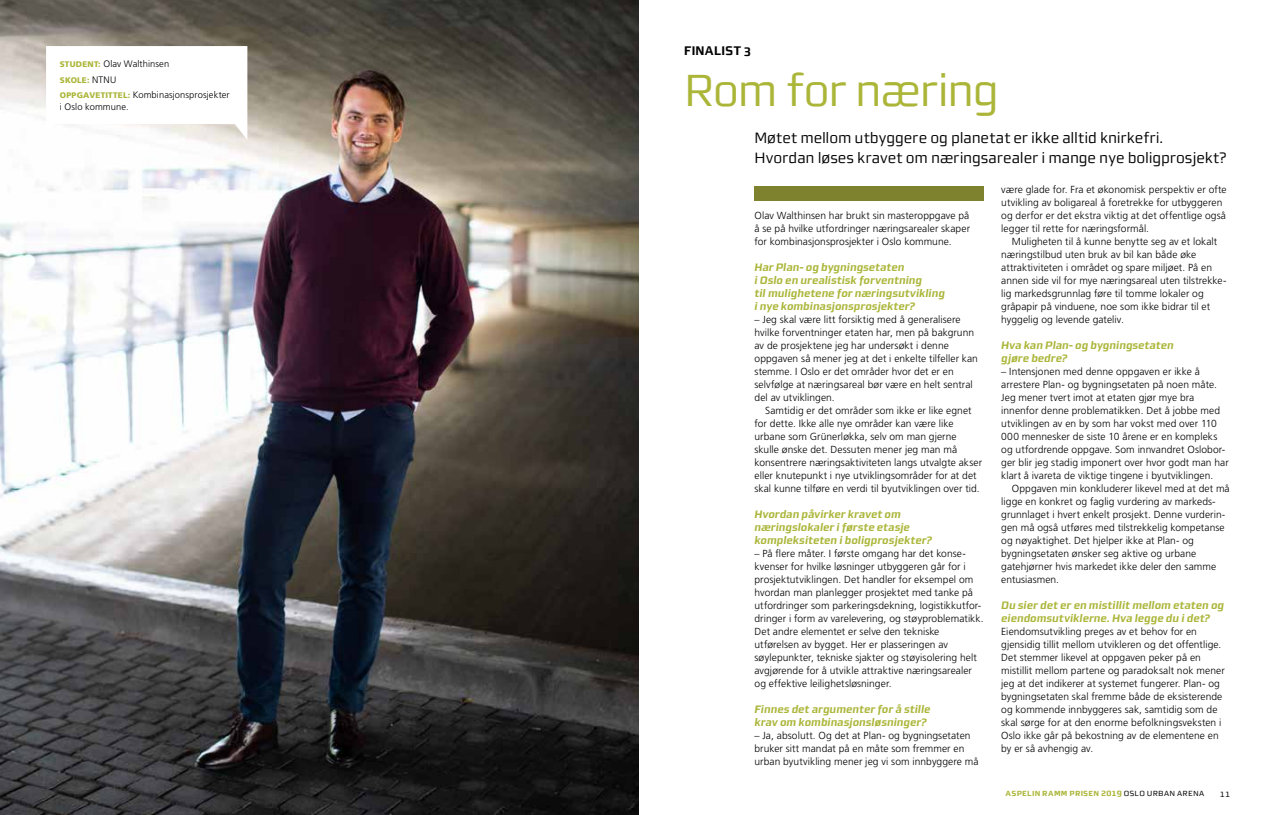
<style>
.page{position:relative;width:1276px;height:815px;background:#fff}
.page>*{position:absolute;margin:0;border:0;box-sizing:border-box;transform-origin:0 0}
.t1{font:45px "Morgan Sn Office";letter-spacing:-.035em;color:#abb639}
.t2{font:15px/20px "Morgan Sn Office";letter-spacing:-.005em;color:#000}
.t3{font:700 12.5px "Morgan Sn Office";letter-spacing:.015em;color:#000}
.t4{font:italic 700 10.88px/13px "Morgan Sn Office";letter-spacing:.01em;color:#abb639}
.t5{font:300 10.25px/13px "Frutiger";letter-spacing:.005em;color:#000}
.t6{font:300 9.38px/11.9px "Frutiger";letter-spacing:.01em;color:#000}
.t7{font:700 8.75px "Morgan Sn Expert";letter-spacing:.025em;color:#abb639}
.t8{font:8.75px "Morgan Sn Office";color:#000}
.t9{font:900 8.12px "Frutiger";letter-spacing:.025em;color:#abb639}
.s1{font-weight:900;font-size:8.12px;color:#abb639}
.s2{font-weight:300;font-size:9.38px;color:#000}
.s3{font-family:"Morgan Sn Caps";font-weight:400;color:#000}
</style>
<div class="page">
<img style="left:0;top:0;width:638px;height:815px">
<div style="left:754px;top:186px;width:229px;height:14px;background:#7e812e"></div>
<svg style="left:46px;top:46px;width:201px;height:94px"></svg>
<p class="t6" style="left:60px;top:58px;width:111px"><span class="s1">STUDENT:</span> Olav Walthinsen</p>
<p class="t9" style="left:60px;top:75px;width:58px">SKOLE: <span class="s2">NTNU</span></p>
<p class="t6" style="left:60px;top:89px;width:171px"><span class="s1">OPPGAVETITTEL:</span> Kombinasjonsprosjekter i Oslo kommune.</p>
<p class="t3" style="left:684px;top:44px;width:69px">FINALIST 3</p>
<h1 class="t1" style="left:684px;top:64px;width:317px">Rom for næring</h1>
<h2 class="t2" style="left:754px;top:128px;width:474px">Møtet mellom utbyggere og planetat er ikke alltid knirkefri.<br>Hvordan løses kravet om næringsarealer i mange nye boligprosjekt?</h2>
<p class="t5" style="left:754px;top:209px;width:217px;text-align:justify">Olav Walthinsen har brukt sin masteroppgave på å se på hvilke utfordringer næringsarealer skaper for kombinasjonsprosjekter i Oslo kommune.</p>
<p class="t4" style="left:754px;top:261px;width:192px">Har Plan- og bygningsetaten<br>i Oslo en urealistisk forventning<br>til mulighetene for næringsutvikling i nye kombinasjonsprosjekter?</p>
<p class="t5" style="left:754px;top:313px;width:225px">– Jeg skal være litt forsiktig med å generalisere hvilke forventninger etaten har, men på bakgrunn av de prosjektene jeg har undersøkt i denne oppgaven så mener jeg at det i enkelte tilfeller kan stemme. I Oslo er det områder hvor det er en selvfølge at næringsareal bør være en helt sentral del av utviklingen.</p>
<p class="t5" style="left:754px;top:404px;width:229px;text-indent:11px">Samtidig er det områder som ikke er like egnet for dette. Ikke alle nye områder kan være like urbane som Grünerløkka, selv om man gjerne skulle ønske det. Dessuten mener jeg man må konsentrere næringsaktiviteten langs utvalgte akser eller knutepunkt i nye utviklingsområder for at det skal kunne tilføre en verdi til byutviklingen over tid.</p>
<p class="t4" style="left:754px;top:508px;width:179px">Hvordan påvirker kravet om næringslokaler i første etasje kompleksiteten i boligprosjekter?</p>
<p class="t5" style="left:754px;top:547px;width:230px">– På flere måter. I første omgang har det konse&shy;kvenser for hvilke løsninger utbyggeren går for i prosjektutviklingen. Det handler for eksempel om hvordan man planlegger prosjektet med tanke på utfordringer som parkeringsdekning, logistikkutfor&shy;dringer i form av varelevering, og støyproblematikk.<br>Det andre elementet er selve den tekniske utførelsen av bygget. Her er plasseringen av søylepunkter, tekniske sjakter og støyisolering helt avgjørende for å utvikle attraktive næringsarealer og effektive leilighetsløsninger.</p>
<p class="t4" style="left:754px;top:703px;width:177px">Finnes det argumenter for å stille krav om kombinasjonsløsninger?</p>
<p class="t5" style="left:754px;top:729px;width:225px">– Ja, absolutt. Og det at Plan- og bygningsetaten bruker sitt mandat på en måte som fremmer en urban byutvikling mener jeg vi som innbyggere må</p>
<p class="t5" style="left:1001px;top:183px;width:227px">være glade for. Fra et økonomisk perspektiv er ofte utvikling av boligareal å foretrekke for utbyggeren og derfor er det ekstra viktig at det offentlige også legger til rette for næringsformål.</p>
<p class="t5" style="left:1001px;top:235px;width:227px;text-indent:11px">Muligheten til å kunne benytte seg av et lokalt næringstilbud uten bruk av bil kan både øke attraktiviteten i området og spare miljøet. På en annen side vil for mye næringsareal uten tilstrekke&shy;lig markedsgrunnlag føre til tomme lokaler og gråpapir på vinduene, noe som ikke bidrar til et hyggelig og levende gateliv.</p>
<p class="t4" style="left:1001px;top:339px;width:174px">Hva kan Plan- og bygningsetaten gjøre bedre?</p>
<p class="t5" style="left:1001px;top:365px;width:229px">– Intensjonen med denne oppgaven er ikke å arrestere Plan- og bygningsetaten på noen måte.<br>Jeg mener tvert imot at etaten gjør mye bra innenfor denne problematikken. Det å jobbe med utviklingen av en by som har vokst med over 110<br>000 mennesker de siste 10 årene er en kompleks og utfordrende oppgave. Som innvandret Oslobor&shy;ger blir jeg stadig imponert over hvor godt man har klart å ivareta de viktige tingene i byutviklingen.</p>
<p class="t5" style="left:1001px;top:482px;width:230px;text-indent:11px">Oppgaven min konkluderer likevel med at det må ligge en konkret og faglig vurdering av markeds&shy;grunnlaget i hvert enkelt prosjekt. Denne vurderin&shy;gen må også utføres med tilstrekkelig kompetanse og nøyaktighet. Det hjelper ikke at Plan- og bygningsetaten ønsker seg aktive og urbane gatehjørner hvis markedet ikke deler den samme entusiasmen.</p>
<p class="t4" style="left:1001px;top:599px;width:224px">Du sier det er en mistillit mellom etaten og eiendomsutviklerne. Hva legge du i det?</p>
<p class="t5" style="left:1001px;top:625px;width:225px">Eiendomsutvikling preges av et behov for en gjensidig tillit mellom utvikleren og det offentlige.<br>Det stemmer likevel at oppgaven peker på en mistillit mellom partene og paradoksalt nok mener jeg at det indikerer at systemet fungerer. Plan- og bygningsetaten skal fremme både de eksisterende og kommende innbyggeres sak, samtidig som de skal sørge for at den enorme befolkningsveksten i Oslo ikke går på bekostning av de elementene en by er så avhengig av.</p>
<p class="t7" style="left:1005px;top:788px;width:200px">ASPELIN RAMM PRISEN 2019 <span class="s3">OSLO URBAN ARENA</span></p>
<p class="t8" style="left:1220px;top:789px;width:12px">11</p>
</div>
